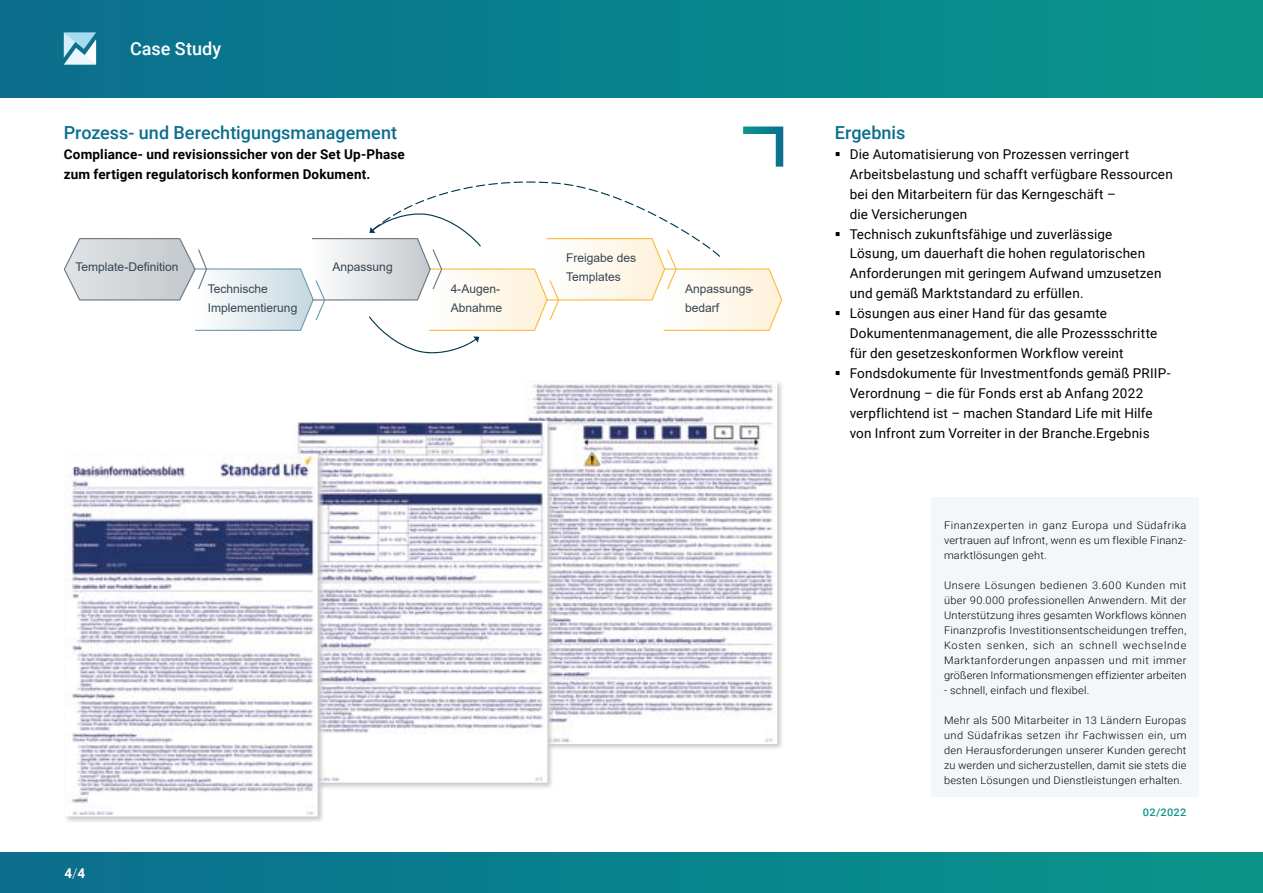
<style>
.page{position:relative;width:1263px;height:893px;background:#fff}
.page>*{position:absolute;margin:0;border:0;box-sizing:border-box;transform-origin:0 0}
.t1{font:500 18px "Roboto";color:#0d6e8d}
.t2{font:500 18px "Roboto";color:#fff}
.t3{font:13.5px/20px "Roboto";letter-spacing:.01em;color:#000}
.t4{font:700 13.5px/20px "Roboto";letter-spacing:.015em;color:#000}
.t5{font:700 13.5px "Roboto";color:#fff}
.t6{font:12px/19.5px "Arial";color:#364653}
.t7{font:300 10.5px/15px "Roboto";letter-spacing:.015em;color:#000;text-align:justify;scale:1.05 1}
.t8{font:500 10.5px "Roboto";letter-spacing:.025em;color:#0b9688;scale:1.05 1}
.s1{font-weight:300}
</style>
<div class="page">
<div style="left:0;top:853px;width:1263px;height:40px;background:linear-gradient(to right,#0a6e8f,#09958a)"></div>
<div style="left:0;top:0;width:1263px;height:97px;background:linear-gradient(to right,#0a6e8f,#09958a)"></div>
<div style="left:931px;top:497px;width:268px;height:299px;background:#f4f7f9"></div>
<svg style="left:524px;top:381px;width:259px;height:369px"></svg>
<img style="left:526px;top:384px;width:249px;height:358px">
<svg style="left:324px;top:420px;width:229px;height:368px"></svg>
<img style="left:297px;top:423px;width:248px;height:358px">
<svg style="left:66px;top:453px;width:258px;height:369px"></svg>
<img style="left:67px;top:456px;width:249px;height:358px">
<div style="left:65px;top:454px;width:253px;height:362px;border:1px solid #fff"></div>
<svg style="left:743px;top:126px;width:41px;height:41px"></svg>
<svg style="left:64px;top:181px;width:719px;height:173px"></svg>
<svg style="left:64px;top:32px;width:32px;height:33px"></svg>
<h1 class="t2" style="left:130px;top:36px;width:93px">Case Study</h1>
<h1 class="t1" style="left:64px;top:120px;width:335px">Prozess- und Berechtigungsmanagement</h1>
<p class="t4" style="left:64px;top:144px;width:342px">Compliance- und revisionssicher von der Set Up-Phase zum fertigen regulatorisch konformen Dokument.</p>
<p class="t6" style="left:75px;top:257px;width:105px">Template-Definition</p>
<p class="t6" style="left:208px;top:278px;width:91px">Technische<br>Implementierung</p>
<p class="t6" style="left:332px;top:257px;width:62px">Anpassung</p>
<p class="t6" style="left:451px;top:278px;width:53px">4-Augen-<br>Abnahme</p>
<p class="t6" style="left:566px;top:247px;width:72px">Freigabe des<br>Templates</p>
<p class="t6" style="left:685px;top:278px;width:70px">Anpassungs&shy;bedarf</p>
<p class="t5" style="left:64px;top:864px;width:22px">4<span class="s1">/</span>4</p>
<h1 class="t1" style="left:835px;top:120px;width:72px">Ergebnis</h1>
<p class="t3" style="left:850px;top:144px;width:324px">Die Automatisierung von Prozessen verringert Arbeitsbelastung und schafft verfügbare Ressourcen bei den Mitarbeitern für das Kerngeschäft –<br>die Versicherungen<br>Technisch zukunftsfähige und zuverlässige<br>Lösung, um dauerhaft die hohen regulatorischen Anforderungen mit geringem Aufwand umzusetzen und gemäß Marktstandard zu erfüllen.<br>Lösungen aus einer Hand für das gesamte Dokumentenmanagement, die alle Prozessschritte für den gesetzeskonformen Workflow vereint Fondsdokumente für Investmentfonds gemäß PRIIP-Verordnung – die für Fonds erst ab Anfang 2022 verpflichtend ist – machen Standard Life mit Hilfe von Infront zum Vorreiter in der Branche.Ergebnis</p>
<p class="t7" style="left:944px;top:517px;width:232px">Finanzexperten in ganz Europa und Südafrika vertrauen auf Infront, wenn es um flexible Finanz&shy;marktlösungen geht.</p>
<p class="t7" style="left:944px;top:577px;width:232px">Unsere Lösungen bedienen 3.600 Kunden mit über 90.000 professionellen Anwendern. Mit der Unterstützung ihres gesamten Workflows können Finanzprofis Investitionsentscheidungen treffen, Kosten senken, sich an schnell wechselnde Marktanforderungen anpassen und mit immer größeren Informationsmengen effizienter arbeiten</p>
<p class="t7" style="left:944px;top:682px;width:140px">- schnell, einfach und flexibel.</p>
<p class="t7" style="left:944px;top:712px;width:232px">Mehr als 500 Mitarbeiter in 13 Ländern Europas und Südafrikas setzen ihr Fachwissen ein, um den Herausforderungen unserer Kunden gerecht zu werden und sicherzustellen, damit sie stets die besten Lösungen und Dienstleistungen erhalten.</p>
<p class="t8" style="left:1143px;top:805px;width:43px">02/2022</p>
</div>
